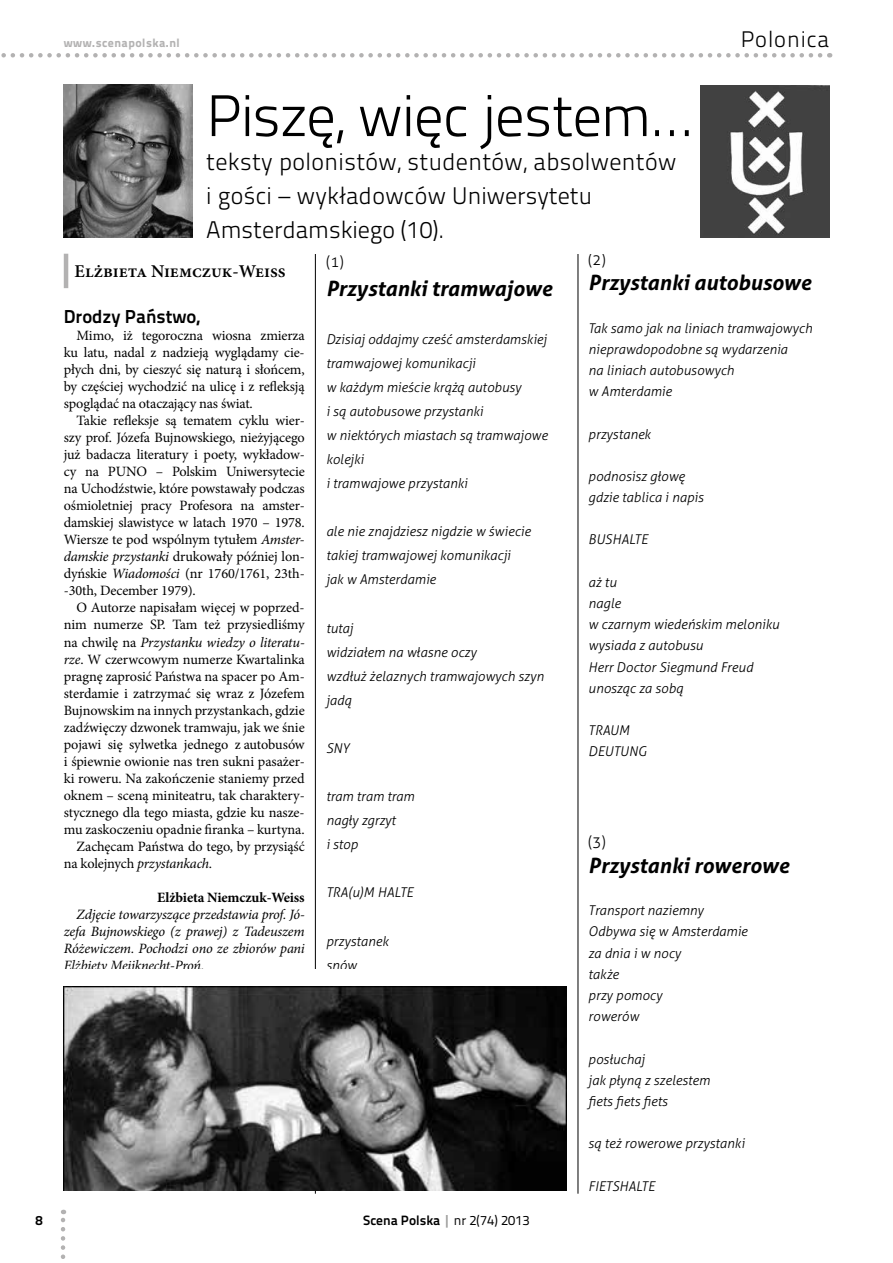
<style>
.page{position:relative;width:893px;height:1263px;background:#fff}
.page>*{position:absolute;margin:0;border:0;box-sizing:border-box;transform-origin:0 0}
.t1{font:300 58.5px "Titillium Text 22 L";letter-spacing:-.02em;color:#000}
.t2{font:300 24px/34px "Titillium Text 22 L";letter-spacing:.015em;color:#000}
.t3{font:300 22.5px "Titillium Text 22 L";letter-spacing:.04em;color:#000}
.t4{font:italic 700 21px "Aller";color:#000}
.t5{font:700 18.75px "Titillium Text 22 L";color:#000}
.t6{font:600 18px "Minion Pro";color:#000}
.t7{font:300 15px "Aller";color:#000}
.t8{font:14.25px/17px "Minion Pro";letter-spacing:-.005em;color:#000;text-align:justify}
.t9{font:italic 14.25px/17px "Minion Pro";letter-spacing:-.015em;color:#000;text-align:justify}
.t10{font:700 14.25px "Minion Pro";letter-spacing:-.02em;color:#000}
.t11{font:italic 300 13.5px/21.1px "Aller";color:#000}
.t12{font:700 13.5px "Titillium Text 22 L";color:#000}
.t13{font:800 12px "Titillium Text 22 L";letter-spacing:.04em;color:#b3b2b2}
.s1{font-style:italic}
.s2{font-style:normal}
.s3{color:#9d9d9c}
.s4{font-weight:400}
</style>
<div class="page">
<svg style="left:61px;top:1210px;width:4px;height:49px"></svg>
<hr style="left:315px;top:85px;width:1px;height:1109px;background:#000">
<hr style="left:578px;top:85px;width:1px;height:1109px;background:#000">
<svg style="left:1px;top:53px;width:819px;height:5px"></svg>
<div style="left:64px;top:969px;width:503px;height:222px;background:#fff"></div>
<div style="left:206px;top:84px;width:487px;height:170px;background:#fff"></div>
<hr style="left:64px;top:254px;width:4px;height:34px;background:#b3b2b2">
<img style="left:64px;top:84px;width:129px;height:153px">
<img style="left:700px;top:86px;width:129px;height:151px">
<img style="left:64px;top:986px;width:503px;height:205px">
<p class="t13" style="left:64px;top:33px;width:118px">www.scenapolska.nl</p>
<h3 class="t3" style="left:741px;top:22px;width:90px">Polonica</h3>
<h1 class="t1" style="left:206px;top:73px;width:488px">Piszę, więc jestem…</h1>
<h2 class="t2" style="left:206px;top:143px;width:471px">teksty polonistów, studentów, absolwentów i gości – wykładowców Uniwersytetu<br>Amsterdamskiego (10).</h2>
<p class="t6" style="left:75px;top:259px;width:213px">Elżbieta Niemczuk‑Weiss</p>
<p class="t7" style="left:588px;top:250px;width:19px">(2)</p>
<h3 class="t4" style="left:588px;top:270px;width:224px">Przystanki autobusowe</h3>
<p class="t11" style="left:588px;top:317px;width:225px">Tak samo jak na liniach tramwajowych nieprawdopodobne są wydarzenia<br>na liniach autobusowych<br>w Amterdamie</p>
<p class="t11" style="left:588px;top:423px;width:64px">przystanek</p>
<p class="t11" style="left:588px;top:465px;width:117px">podnosisz głowę gdzie tablica i napis</p>
<p class="t11" style="left:588px;top:529px;width:61px">BUSHALTE</p>
<p class="t11" style="left:588px;top:571px;width:193px">aż tu<br>nagle<br>w czarnym wiedeńskim meloniku wysiada z autobusu<br>Herr Doctor Siegmund Freud unosząc za sobą</p>
<p class="t11" style="left:588px;top:720px;width:60px">TRAUM<br>DEUTUNG</p>
<p class="t7" style="left:326px;top:253px;width:19px">(1)</p>
<h3 class="t4" style="left:326px;top:275px;width:228px">Przystanki tramwajowe</h3>
<p class="t11" style="left:326px;top:327px;width:223px;line-height:24px">Dzisiaj oddajmy cześć amsterdamskiej tramwajowej komunikacji<br>w każdym mieście krążą autobusy<br>i są autobusowe przystanki<br>w niektórych miastach są tramwajowe kolejki<br>i tramwajowe przystanki</p>
<p class="t11" style="left:326px;top:519px;width:206px;line-height:24px">ale nie znajdziesz nigdzie w świecie takiej tramwajowej komunikacji jak w Amsterdamie</p>
<p class="t11" style="left:326px;top:616px;width:219px;line-height:24px">tutaj<br>widziałem na własne oczy<br>wzdłuż żelaznych tramwajowych szyn jadą</p>
<p class="t11" style="left:326px;top:737px;width:25px">SNY</p>
<p class="t11" style="left:326px;top:784px;width:90px;line-height:24px">tram tram tram nagły zgrzyt<br>i stop</p>
<p class="t11" style="left:326px;top:882px;width:89px">TRA(u)M HALTE</p>
<p class="t11" style="left:326px;top:929px;width:64px;line-height:24px">przystanek snów</p>
<h3 class="t5" style="left:64px;top:302px;width:137px">Drodzy Państwo,</h3>
<p class="t8" style="left:64px;top:327px;width:242px;text-indent:13px">Mimo, iż tegoroczna wiosna zmierza ku latu, nadal z nadzieją wyglądamy cie&shy;płych dni, by cieszyć się naturą i słońcem, by częściej wychodzić na ulicę i z refleksją spoglądać na otaczający nas świat.</p>
<p class="t8" style="left:64px;top:412px;width:242px;text-indent:13px">Takie refleksje są tematem cyklu wier&shy;szy prof. Józefa Bujnowskiego, nieżyjącego już badacza literatury i poety, wykładow&shy;cy na PUNO – Polskim Uniwersytecie na Uchodźstwie, które powstawały podczas ośmioletniej pracy Profesora na amster&shy;damskiej slawistyce w latach 1970 – 1978.<br>Wiersze te pod wspólnym tytułem <span class="s1">Amster&shy;damskie przystanki</span> drukowały później lon&shy;dyńskie <span class="s1">Wiadomości</span> (nr 1760/1761, 23th--30th, December 1979).</p>
<p class="t8" style="left:77px;top:599px;width:230px">O Autorze napisałam więcej w poprzed-</p>
<p class="t8" style="left:64px;top:616px;width:242px">nim numerze SP. Tam też przysiedliśmy</p>
<p class="t9" style="left:64px;top:633px;width:242px"><span class="s2">na chwilę na</span> Przystanku wiedzy o literatu-</p>
<p class="t8" style="left:64px;top:650px;width:242px"><span class="s1">rze</span>. W czerwcowym numerze Kwartalinka</p>
<p class="t8" style="left:64px;top:667px;width:242px">pragnę zaprosić Państwa na spacer po Am-</p>
<p class="t8" style="left:64px;top:685px;width:242px">sterdamie i zatrzymać się wraz z Józefem</p>
<p class="t8" style="left:64px;top:702px;width:242px">Bujnowskim na innych przystankach, gdzie</p>
<p class="t8" style="left:64px;top:719px;width:242px">zadźwięczy dzwonek tramwaju, jak we śnie</p>
<p class="t8" style="left:64px;top:736px;width:242px">pojawi się sylwetka jednego z autobusów</p>
<p class="t8" style="left:64px;top:753px;width:242px">i śpiewnie owionie nas tren sukni pasażer-</p>
<p class="t8" style="left:64px;top:770px;width:242px">ki roweru. Na zakończenie staniemy przed</p>
<p class="t8" style="left:64px;top:787px;width:242px">oknem – sceną miniteatru, tak charaktery-</p>
<p class="t8" style="left:64px;top:804px;width:242px">stycznego dla tego miasta, gdzie ku nasze-</p>
<p class="t8" style="left:64px;top:821px;width:242px">mu zaskoczeniu opadnie firanka – kurtyna.</p>
<p class="t8" style="left:77px;top:838px;width:230px">Zachęcam Państwa do tego, by przysiąść</p>
<p class="t8" style="left:64px;top:855px;width:150px">na kolejnych <span class="s1">przystankach</span>.</p>
<p class="t10" style="left:157px;top:887px;width:149px">Elżbieta Niemczuk-Weiss</p>
<p class="t9" style="left:64px;top:906px;width:242px;text-indent:13px">Zdjęcie towarzyszące przedstawia prof. Jó&shy;zefa Bujnowskiego (z prawej) z Tadeuszem Różewiczem. Pochodzi ono ze zbiorów pani Elżbiety Meijknecht-Proń.</p>
<p class="t7" style="left:588px;top:833px;width:19px">(3)</p>
<h3 class="t4" style="left:588px;top:852px;width:202px">Przystanki rowerowe</h3>
<p class="t11" style="left:588px;top:900px;width:161px">Transport naziemny<br>Odbywa się w Amsterdamie za dnia i w nocy<br>także<br>przy pomocy<br>rowerów</p>
<p class="t11" style="left:588px;top:1048px;width:123px">posłuchaj<br>jak płyną z szelestem fiets fiets fiets</p>
<p class="t11" style="left:588px;top:1133px;width:158px">są też rowerowe przystanki</p>
<p class="t11" style="left:588px;top:1175px;width:68px">FIETSHALTE</p>
<p class="t12" style="left:35px;top:1210px;width:9px">8</p>
<p class="t12" style="left:363px;top:1210px;width:168px">Scena Polska <span class="s3">|</span> <span class="s4">nr 2(74) 2013</span></p>
</div>
